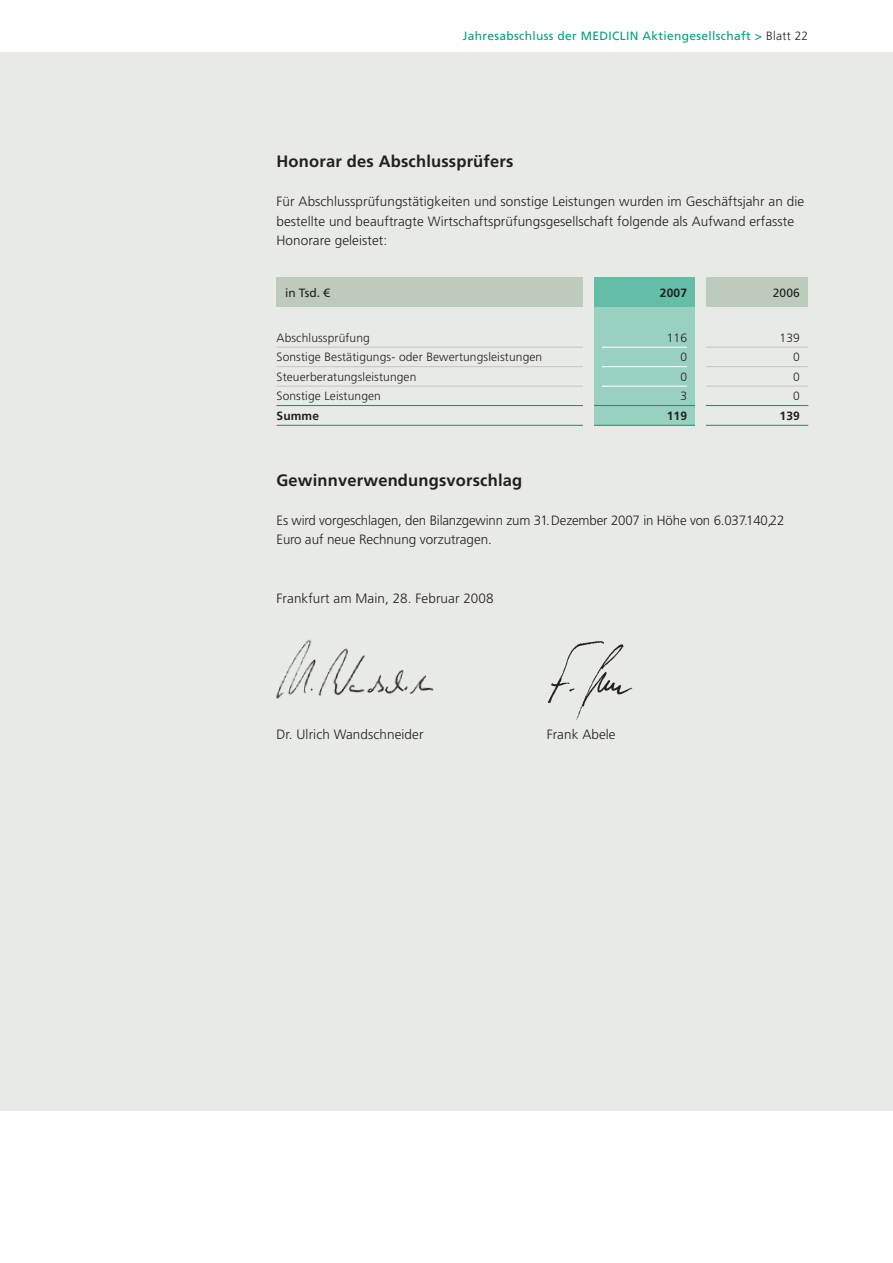
<style>
.page{position:relative;width:893px;height:1263px;background:#fff}
.page>*{position:absolute;margin:0;border:0;box-sizing:border-box;transform-origin:0 0}
.t1{font:700 16.5px "Frutiger";letter-spacing:.01em;color:#231f1f}
.t2{font:300 13.5px/19.5px "Frutiger";letter-spacing:.005em;color:#231f1f}
.t3{font:300 12px "Frutiger";letter-spacing:.01em;color:#231f1f}
.t4{font:12px "Frutiger";letter-spacing:.03em;color:#00a07a}
.t5{font:700 12px "Frutiger";letter-spacing:.01em;color:#231f1f}
.t6{font:12px "Frutiger";letter-spacing:.01em;color:#231f1f}
.s1{font-weight:300;color:#231f1f}
.s2{font-family:"Linotype Euro Font Ato F"}
</style>
<div class="page">
<div style="left:0;top:53px;width:892px;height:1058px;background:#e8ebe5"></div>
<img style="left:276px;top:639px;width:158px;height:60px">
<img style="left:547px;top:641px;width:86px;height:79px">
<div style="left:276px;top:277px;width:532px;height:30px;background:#bdcbbc"></div>
<div style="left:593px;top:277px;width:102px;height:148px;background:#98d0c1"></div>
<div style="left:593px;top:277px;width:102px;height:30px;background:#63bda7"></div>
<hr style="left:276px;top:347px;width:532px;height:1px;background:#bdcbbc">
<hr style="left:587px;top:347px;width:110px;height:1px;background:#fff">
<hr style="left:276px;top:366px;width:532px;height:1px;background:#bdcbbc">
<hr style="left:587px;top:366px;width:110px;height:1px;background:#fff">
<hr style="left:276px;top:386px;width:532px;height:1px;background:#bdcbbc">
<hr style="left:587px;top:386px;width:110px;height:1px;background:#fff">
<hr style="left:276px;top:405px;width:532px;height:1px;background:#00a07a">
<hr style="left:276px;top:425px;width:532px;height:1px;background:#00a07a">
<div style="left:593px;top:341px;width:9px;height:52px;background:#98d0c1"></div>
<div style="left:687px;top:341px;width:8px;height:52px;background:#98d0c1"></div>
<div style="left:583px;top:277px;width:10px;height:160px;background:#e8ebe5"></div>
<div style="left:695px;top:277px;width:11px;height:160px;background:#e8ebe5"></div>
<p class="t4" style="left:462px;top:31px;width:347px">Jahresabschluss der MEDICLIN Aktiengesellschaft &gt; <span class="s1">Blatt 22</span></p>
<p class="t1" style="left:276px;top:155px;width:238px">Honorar des Abschlussprüfers</p>
<p class="t2" style="left:276px;top:193px;width:529px">Für Abschlussprüfungstätigkeiten und sonstige Leistungen wurden im Geschäftsjahr an die bestellte und beauftragte Wirtschaftsprüfungsgesellschaft folgende als Aufwand erfasste<br>Honorare geleistet:</p>
<p class="t6" style="left:285px;top:288px;width:46px">in Tsd. <span class="s2">3</span></p>
<p class="t5" style="left:660px;top:288px;width:29px">2007</p>
<p class="t6" style="left:772px;top:288px;width:29px">2006</p>
<p class="t3" style="left:276px;top:333px;width:95px">Abschlussprüfung</p>
<p class="t3" style="left:666px;top:333px;width:22px">116</p>
<p class="t3" style="left:779px;top:333px;width:22px">139</p>
<p class="t3" style="left:276px;top:352px;width:267px">Sonstige Bestätigungs- oder Bewertungsleistungen</p>
<p class="t3" style="left:680px;top:352px;width:8px">0</p>
<p class="t3" style="left:793px;top:352px;width:8px">0</p>
<p class="t3" style="left:276px;top:372px;width:141px">Steuerberatungsleistungen</p>
<p class="t3" style="left:680px;top:372px;width:8px">0</p>
<p class="t3" style="left:793px;top:372px;width:8px">0</p>
<p class="t3" style="left:276px;top:391px;width:106px">Sonstige Leistungen</p>
<p class="t3" style="left:680px;top:391px;width:8px">3</p>
<p class="t3" style="left:793px;top:391px;width:8px">0</p>
<p class="t5" style="left:276px;top:411px;width:44px">Summe</p>
<p class="t5" style="left:666px;top:411px;width:22px">119</p>
<p class="t5" style="left:779px;top:411px;width:22px">139</p>
<p class="t1" style="left:276px;top:473px;width:247px">Gewinnverwendungsvorschlag</p>
<p class="t2" style="left:276px;top:511px;width:509px">Es wird vorgeschlagen, den Bilanzgewinn zum 31.Dezember 2007 in Höhe von 6.037.140,22<br>Euro auf neue Rechnung vorzutragen.</p>
<p class="t2" style="left:276px;top:589px;width:219px">Frankfurt am Main, 28. Februar 2008</p>
<p class="t2" style="left:276px;top:726px;width:148px">Dr. Ulrich Wandschneider</p>
<p class="t2" style="left:546px;top:726px;width:70px">Frank Abele</p>
</div>
